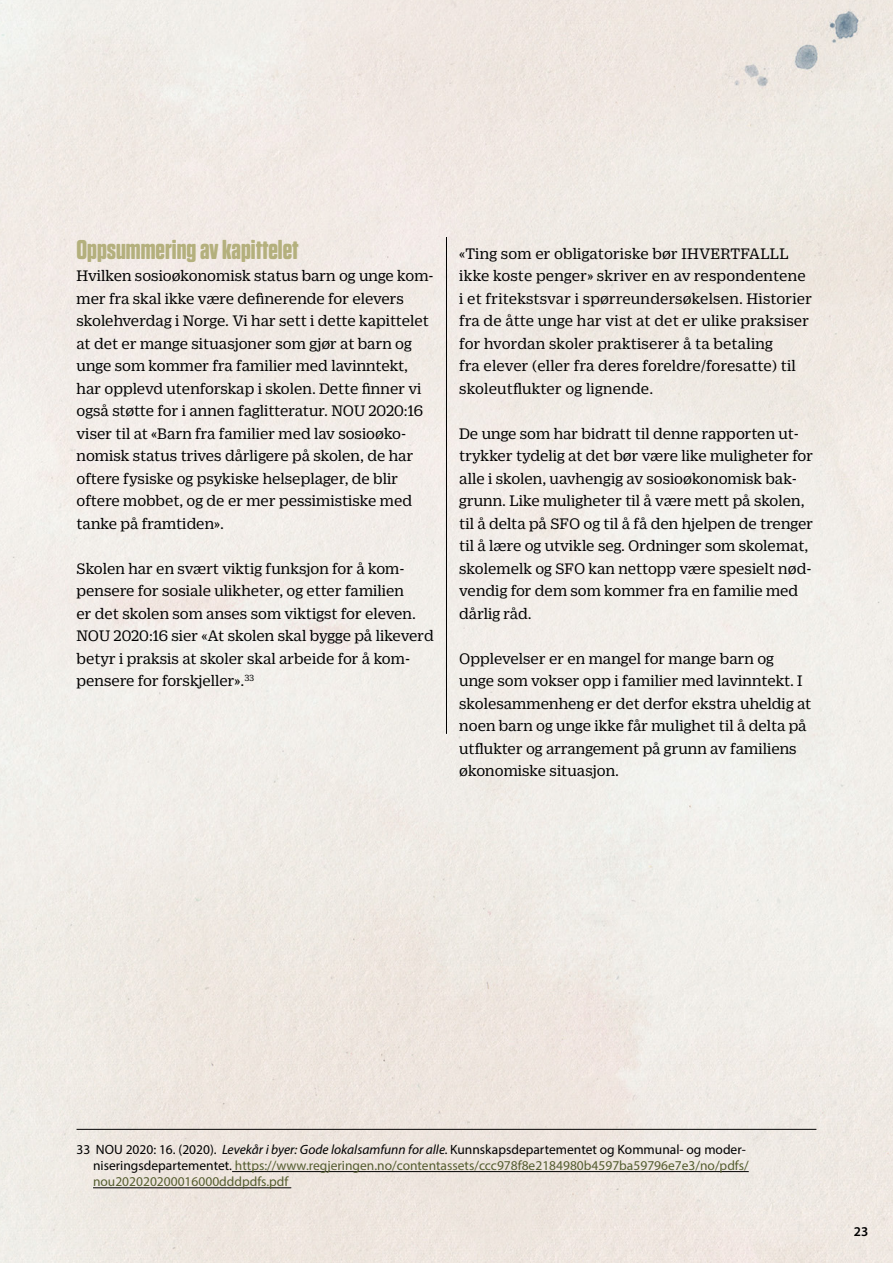
<style>
.page{position:relative;width:893px;height:1263px;background:#fff}
.page>*{position:absolute;margin:0;border:0;box-sizing:border-box;transform-origin:0 0}
.H3_Mellomtittel{font:700 27px "Tungsten Rounded";color:#b4b07d}
.brødtekst_Duplicate{font:16.5px/22.5px "Duplicate Ionic";color:#000}
.Fotnote_bruk{font:13.5px/16.2px "Myriad Pro";color:#555d30}
.t1{font:600 13.5px "Myriad Pro";color:#000}
.s1{color:#000}
.s2{font-style:italic;color:#000}
</style>
<div class="page">
<img style="left:0;top:0;width:893px;height:1263px">
<hr style="left:77px;top:1129px;width:739px;height:1px;background:#000">
<hr style="left:232px;top:1171px;width:517px;height:1px;background:#000">
<hr style="left:93px;top:1187px;width:198px;height:1px;background:#000">
<hr style="left:446px;top:237px;width:1px;height:497px;background:#000">
<h3 class="H3_Mellomtittel" style="left:77px;top:235px;width:224px">Oppsummering av kapittelet</h3>
<p class="brødtekst_Duplicate" style="left:77px;top:263px;width:359px">Hvilken sosioøkonomisk status barn og unge kom&shy;mer fra skal ikke være definerende for elevers skolehverdag i Norge. Vi har sett i dette kapittelet at det er mange situasjoner som gjør at barn og unge som kommer fra familier med lavinntekt, har opplevd utenforskap i skolen. Dette finner vi også støtte for i annen faglitteratur. NOU 2020:16 viser til at «Barn fra familier med lav sosioøko&shy;nomisk status trives dårligere på skolen, de har oftere fysiske og psykiske helseplager, de blir oftere mobbet, og de er mer pessimistiske med tanke på framtiden».</p>
<p class="brødtekst_Duplicate" style="left:77px;top:556px;width:359px">Skolen har en svært viktig funksjon for å kom&shy;pensere for sosiale ulikheter, og etter familien<br>er det skolen som anses som viktigst for eleven.<br>NOU 2020:16 sier «At skolen skal bygge på likeverd betyr i praksis at skoler skal arbeide for å kom&shy;pensere for forskjeller».<sup>33</sup></p>
<p class="brødtekst_Duplicate" style="left:459px;top:241px;width:354px">«Ting som er obligatoriske bør IHVERTFALLL ikke koste penger» skriver en av respondentene i et fritekstsvar i spørreundersøkelsen. Historier fra de åtte unge har vist at det er ulike praksiser for hvordan skoler praktiserer å ta betaling<br>fra elever (eller fra deres foreldre/foresatte) til skoleutflukter og lignende.</p>
<p class="brødtekst_Duplicate" style="left:459px;top:421px;width:355px">De unge som har bidratt til denne rapporten ut&shy;trykker tydelig at det bør være like muligheter for alle i skolen, uavhengig av sosioøkonomisk bak&shy;grunn. Like muligheter til å være mett på skolen, til å delta på SFO og til å få den hjelpen de trenger til å lære og utvikle seg. Ordninger som skolemat, skolemelk og SFO kan nettopp være spesielt nød&shy;vendig for dem som kommer fra en familie med dårlig råd.</p>
<p class="brødtekst_Duplicate" style="left:459px;top:646px;width:354px">Opplevelser er en mangel for mange barn og unge som vokser opp i familier med lavinntekt. I skolesammenheng er det derfor ekstra uheldig at noen barn og unge ikke får mulighet til å delta på utflukter og arrangement på grunn av familiens økonomiske situasjon.</p>
<p class="Fotnote_bruk" style="left:93px;top:1141px;width:657px;text-indent:-17px"><span class="s1">33 NOU 2020: 16. (2020).</span> <span class="s2">Levekår i byer: Gode lokalsamfunn for alle.</span> <span class="s1">Kunnskapsdepartementet og Kommunal- og moder&shy;niseringsdepartementet.</span> https://www.regjeringen.no/contentassets/ccc978f8e2184980b4597ba59796e7e3/no/pdfs/ nou202020200016000dddpdfs.pdf</p>
<p class="t1" style="left:854px;top:1223px;width:16px">23</p>
</div>
